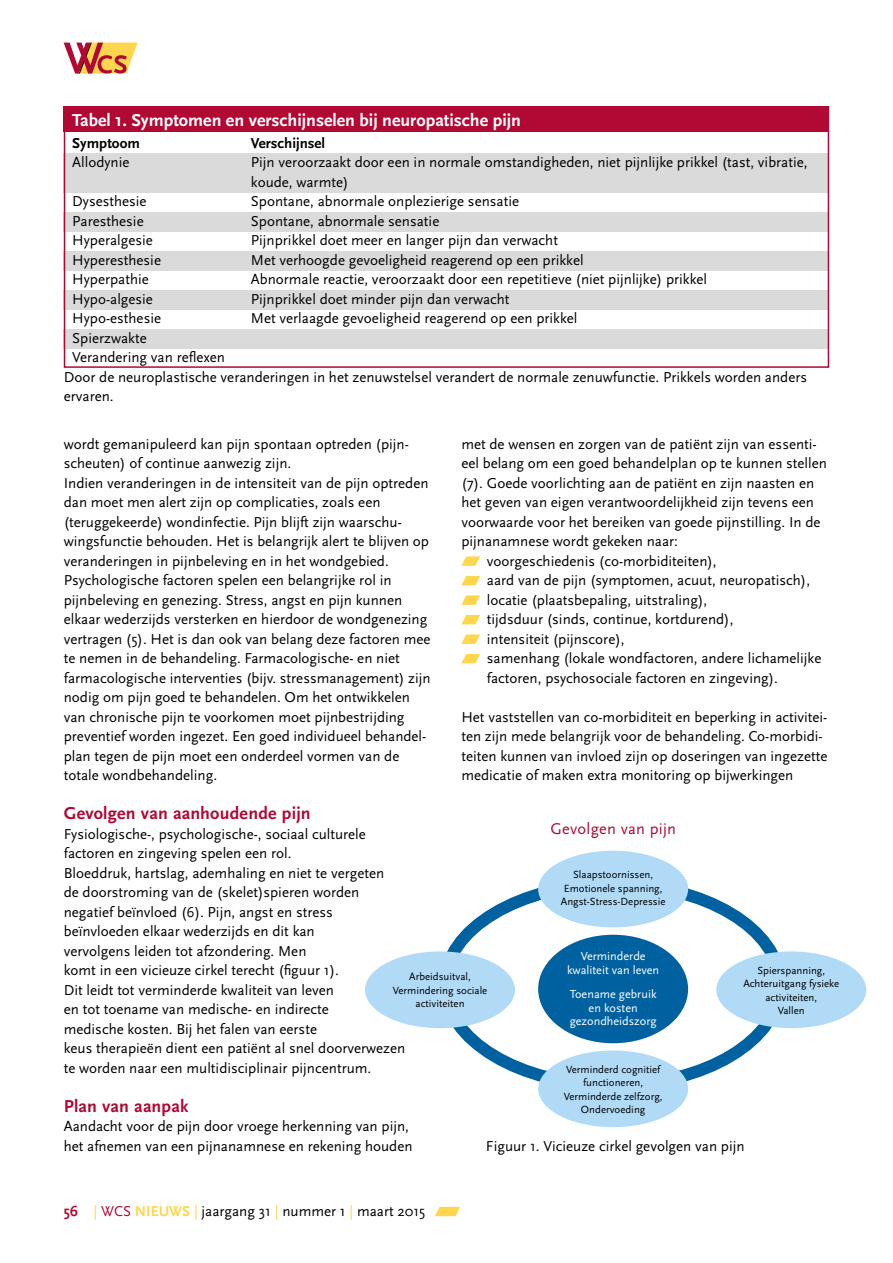
<style>
.page{position:relative;width:893px;height:1263px;background:#fff}
.page>*{position:absolute;margin:0;border:0;box-sizing:border-box;transform-origin:0 0}
.t1{font:700 18px "Scala Sans";color:#fff}
.t2{font:700 18px "Scala Sans";letter-spacing:.01em;color:#b10933}
.t3{font:16.35px "Scala Sans";letter-spacing:.015em;color:#b10933}
.t4{font:15px/19.5px "Scala Sans";color:#000}
.t5{font:700 15px "Scala Sans";color:#000}
.t6{font:12.15px/13.5px "Scala Sans";color:#fff;text-align:center}
.t7{font:10.8px/13.5px "Scala Sans";color:#000;text-align:center}
.s1{font-weight:700;color:#b10933}
.s2{color:#ffd64d}
.s3{color:#b10933}
.s4{font-weight:700;color:#ffd64d}
</style>
<div class="page">
<svg style="left:63px;top:42px;width:75px;height:2px"></svg>
<svg style="left:64px;top:43px;width:74px;height:31px"></svg>
<svg style="left:435px;top:1207px;width:25px;height:9px"></svg>
<svg style="left:461px;top:556px;width:19px;height:10px"></svg>
<svg style="left:461px;top:576px;width:19px;height:9px"></svg>
<svg style="left:461px;top:595px;width:19px;height:10px"></svg>
<svg style="left:461px;top:615px;width:19px;height:9px"></svg>
<svg style="left:461px;top:634px;width:19px;height:10px"></svg>
<svg style="left:461px;top:654px;width:19px;height:9px"></svg>
<div style="left:64px;top:153px;width:765px;height:39px;background:#dadada"></div>
<div style="left:64px;top:212px;width:765px;height:19px;background:#dadada"></div>
<div style="left:64px;top:251px;width:765px;height:19px;background:#dadada"></div>
<div style="left:64px;top:290px;width:765px;height:19px;background:#dadada"></div>
<div style="left:64px;top:329px;width:765px;height:19px;background:#dadada"></div>
<div style="left:64px;top:106px;width:765px;height:26px;background:#b10933"></div>
<div style="left:64px;top:106px;width:765px;height:262px;border:2px solid #b10933"></div>
<div style="left:538px;top:851px;width:150px;height:76px;background:#b1daf6;border-radius:50%"></div>
<div style="left:538px;top:1050px;width:150px;height:77px;background:#b1daf6;border-radius:50%"></div>
<div style="left:365px;top:951px;width:150px;height:77px;background:#b1daf6;border-radius:50%"></div>
<div style="left:716px;top:951px;width:150px;height:77px;background:#b1daf6;border-radius:50%"></div>
<div style="left:538px;top:935px;width:150px;height:108px;background:#0061a1;border-radius:50%"></div>
<p class="t1" style="left:72px;top:110px;width:450px">Tabel 1. Symptomen en verschijnselen bij neuropatische pijn</p>
<p class="t5" style="left:72px;top:135px;width:69px">Symptoom</p>
<p class="t5" style="left:251px;top:135px;width:76px">Verschijnsel</p>
<p class="t4" style="left:72px;top:153px;width:59px">Allodynie</p>
<p class="t4" style="left:251px;top:153px;width:558px">Pijn veroorzaakt door een in normale omstandigheden, niet pijnlijke prikkel (tast, vibratie, koude, warmte)</p>
<p class="t4" style="left:72px;top:192px;width:76px">Dysesthesie</p>
<p class="t4" style="left:251px;top:192px;width:270px">Spontane, abnormale onplezierige sensatie</p>
<p class="t4" style="left:72px;top:211px;width:73px">Paresthesie</p>
<p class="t4" style="left:251px;top:211px;width:190px">Spontane, abnormale sensatie</p>
<p class="t4" style="left:72px;top:231px;width:82px">Hyperalgesie</p>
<p class="t4" style="left:251px;top:231px;width:309px">Pijnprikkel doet meer en langer pijn dan verwacht</p>
<p class="t4" style="left:72px;top:250px;width:90px">Hyperesthesie</p>
<p class="t4" style="left:251px;top:250px;width:334px">Met verhoogde gevoeligheid reagerend op een prikkel</p>
<p class="t4" style="left:72px;top:270px;width:78px">Hyperpathie</p>
<p class="t4" style="left:251px;top:270px;width:458px">Abnormale reactie, veroorzaakt door een repetitieve (niet pijnlijke) prikkel</p>
<p class="t4" style="left:72px;top:289px;width:82px">Hypo-algesie</p>
<p class="t4" style="left:251px;top:289px;width:260px">Pijnprikkel doet minder pijn dan verwacht</p>
<p class="t4" style="left:72px;top:309px;width:90px">Hypo-esthesie</p>
<p class="t4" style="left:251px;top:309px;width:328px">Met verlaagde gevoeligheid reagerend op een prikkel</p>
<p class="t4" style="left:72px;top:328px;width:76px">Spierzwakte</p>
<p class="t4" style="left:72px;top:348px;width:154px">Verandering van reflexen</p>
<p class="t4" style="left:64px;top:367px;width:745px">Door de neuroplastische veranderingen in het zenuwstelsel verandert de normale zenuwfunctie. Prikkels worden anders</p>
<p class="t4" style="left:64px;top:387px;width:51px">ervaren.</p>
<p class="t4" style="left:64px;top:434px;width:368px">wordt gemanipuleerd kan pijn spontaan optreden (pijn&shy;scheuten) of continue aanwezig zijn.<br>Indien veranderingen in de intensiteit van de pijn optreden dan moet men alert zijn op complicaties, zoals een (teruggekeerde) wondinfectie. Pijn blijft zijn waarschu&shy;wingsfunctie behouden. Het is belangrijk alert te blijven op veranderingen in pijnbeleving en in het wondgebied.<br>Psychologische factoren spelen een belangrijke rol in pijnbeleving en genezing. Stress, angst en pijn kunnen elkaar wederzijds versterken en hierdoor de wondgenezing vertragen (5). Het is dan ook van belang deze factoren mee te nemen in de behandeling. Farmacologische- en niet farmacologische interventies (bijv. stressmanagement) zijn nodig om pijn goed te behandelen. Om het ontwikkelen van chronische pijn te voorkomen moet pijnbestrijding preventief worden ingezet. Een goed individueel behandel&shy;plan tegen de pijn moet een onderdeel vormen van de totale wondbehandeling.</p>
<p class="t2" style="left:64px;top:804px;width:248px">Gevolgen van aanhoudende pijn</p>
<p class="t4" style="left:64px;top:824px;width:343px">Fysiologische-, psychologische-, sociaal culturele factoren en zingeving spelen een rol.<br>Bloeddruk, hartslag, ademhaling en niet te vergeten<br>de doorstroming van de (skelet)spieren worden negatief beïnvloed (6). Pijn, angst en stress beïnvloeden elkaar wederzijds en dit kan<br>vervolgens leiden tot afzondering. Men<br>komt in een vicieuze cirkel terecht (figuur 1).<br>Dit leidt tot verminderde kwaliteit van leven<br>en tot toename van medische- en indirecte<br>medische kosten. Bij het falen van eerste<br>keus therapieën dient een patiënt al snel doorverwezen te worden naar een multidisciplinair pijncentrum.</p>
<p class="t2" style="left:64px;top:1096px;width:126px">Plan van aanpak</p>
<p class="t4" style="left:64px;top:1117px;width:350px">Aandacht voor de pijn door vroege herkenning van pijn, het afnemen van een pijnanamnese en rekening houden</p>
<p class="t4" style="left:461px;top:434px;width:357px">met de wensen en zorgen van de patiënt zijn van essenti-</p>
<p class="t4" style="left:461px;top:454px;width:367px">eel belang om een goed behandelplan op te kunnen stellen</p>
<p class="t4" style="left:461px;top:473px;width:354px">(7). Goede voorlichting aan de patiënt en zijn naasten en</p>
<p class="t4" style="left:461px;top:493px;width:354px">het geven van eigen verantwoordelijkheid zijn tevens een</p>
<p class="t4" style="left:461px;top:512px;width:361px">voorwaarde voor het bereiken van goede pijnstilling. In de</p>
<p class="t4" style="left:461px;top:532px;width:218px">pijnanamnese wordt gekeken naar:</p>
<p class="t4" style="left:487px;top:551px;width:231px">voorgeschiedenis (co-morbiditeiten),</p>
<p class="t4" style="left:487px;top:571px;width:325px">aard van de pijn (symptomen, acuut, neuropatisch),</p>
<p class="t4" style="left:487px;top:590px;width:222px">locatie (plaatsbepaling, uitstraling),</p>
<p class="t4" style="left:487px;top:610px;width:248px">tijdsduur (sinds, continue, kortdurend),</p>
<p class="t4" style="left:487px;top:629px;width:139px">intensiteit (pijnscore),</p>
<p class="t4" style="left:487px;top:649px;width:336px">samenhang (lokale wondfactoren, andere lichamelijke</p>
<p class="t4" style="left:487px;top:668px;width:293px">factoren, psychosociale factoren en zingeving).</p>
<p class="t4" style="left:461px;top:707px;width:368px">Het vaststellen van co-morbiditeit en beperking in activitei&shy;ten zijn mede belangrijk voor de behandeling. Co-morbidi&shy;teiten kunnen van invloed zijn op doseringen van ingezette medicatie of maken extra monitoring op bijwerkingen</p>
<p class="t3" style="left:550px;top:820px;width:127px">Gevolgen van pijn</p>
<p class="t7" style="left:561px;top:868px;width:106px">Slaapstoornissen,<br>Emotionele spanning,<br>Angst-Stress-Depressie</p>
<p class="t6" style="left:567px;top:950px;width:94px">Verminderde kwaliteit van leven</p>
<p class="t6" style="left:570px;top:988px;width:89px">Toename gebruik en kosten gezondheidszorg</p>
<p class="t7" style="left:393px;top:970px;width:96px">Arbeidsuitval,<br>Vermindering sociale activiteiten</p>
<p class="t7" style="left:743px;top:963px;width:97px">Spierspanning,<br>Achteruitgang fysieke activiteiten,<br>Vallen</p>
<p class="t7" style="left:564px;top:1062px;width:100px">Verminderd cognitief functioneren,<br>Verminderde zelfzorg,<br>Ondervoeding</p>
<p class="t4" style="left:486px;top:1136px;width:260px">Figuur 1. Vicieuze cirkel gevolgen van pijn</p>
<p class="t4" style="left:64px;top:1202px;width:363px"><span class="s1">56</span> <span class="s2">|</span> <span class="s3">WCS</span> <span class="s4">NIEUWS</span> <span class="s2">|</span> jaargang 31 <span class="s2">|</span> nummer 1 <span class="s2">|</span> maart 2015</p>
</div>
